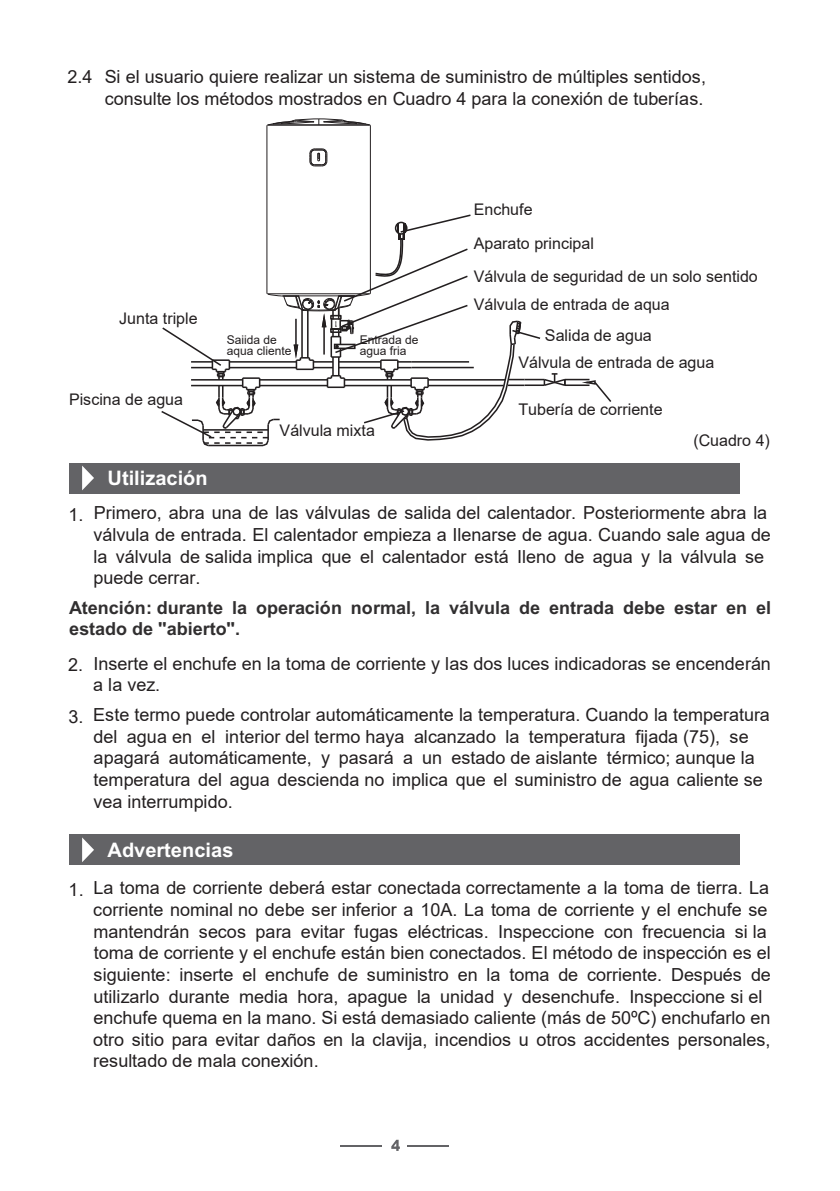
<style>
.page{position:relative;width:840px;height:1191px;background:#fff}
.page>*{position:absolute;margin:0;border:0;box-sizing:border-box;transform-origin:0 0}
.t1{font:700 20px "Arial";color:#fff}
.t2{font:18px/21.6px "Arial";color:#231f20}
.t3{font:700 18px/21.6px "Arial";color:#312f30}
.t4{font:16px/33px "Arial";color:#231f20}
.t5{font:12px/11.2px "Arial";color:#231f20}
</style>
<div class="page">
<svg style="left:391px;top:1139px;width:8px;height:12px"></svg>
<hr style="left:407px;top:1145px;width:42px;height:2px;background:#636366">
<hr style="left:340px;top:1145px;width:42px;height:2px;background:#636366">
<div style="left:69px;top:463px;width:670px;height:30px;background:#636366"></div>
<svg style="left:82px;top:465px;width:12px;height:25px"></svg>
<div style="left:69px;top:834px;width:670px;height:31px;background:#636366"></div>
<svg style="left:82px;top:837px;width:12px;height:25px"></svg>
<hr style="left:266px;top:126px;width:1px;height:167px;background:#231f20">
<hr style="left:369px;top:126px;width:1px;height:167px;background:#231f20">
<svg style="left:266px;top:118px;width:105px;height:9px"></svg>
<svg style="left:161px;top:213px;width:451px;height:234px"></svg>
<hr style="left:267px;top:293px;width:102px;height:1px;background:#231f20">
<svg style="left:309px;top:148px;width:18px;height:19px"></svg>
<p class="t2" style="left:67px;top:66px;width:27px">2.4</p>
<p class="t2" style="left:105px;top:66px;width:602px">Si el usuario quiere realizar un sistema de suministro de múltiples sentidos, consulte los métodos mostrados en Cuadro 4 para la conexión de tuberías.</p>
<p class="t4" style="left:473px;top:193px;width:60px">Enchufe</p>
<p class="t4" style="left:119px;top:302px;width:80px">Junta triple</p>
<p class="t4" style="left:69px;top:382px;width:115px">Piscina de agua</p>
<p class="t1" style="left:107px;top:466px;width:102px">Utilización</p>
<p class="t5" style="left:226px;top:334px;width:66px">Saiida de aqua cliente</p>
<p class="t5" style="left:359px;top:334px;width:60px">Entrada de agua fria</p>
<p class="t4" style="left:279px;top:413px;width:97px">Válvula mixta</p>
<p class="t4" style="left:473px;top:227px;width:285px">Aparato principal<br>Válvula de seguridad de un solo sentido</p>
<p class="t4" style="left:473px;top:288px;width:197px">Válvula de entrada de aqua</p>
<p class="t4" style="left:544px;top:319px;width:108px">Salida de agua</p>
<p class="t4" style="left:518px;top:345px;width:197px">Válvula de entrada de agua</p>
<p class="t4" style="left:518px;top:393px;width:146px">Tubería de corriente</p>
<p class="t4" style="left:693px;top:424px;width:78px">(Cuadro 4)</p>
<p class="t2" style="left:68px;top:504px;width:17px">1.</p>
<p class="t2" style="left:93px;top:502px;width:678px">Primero, abra una de las válvulas de salida del calentador. Posteriormente abra la válvula de entrada. El calentador empieza a Ilenarse de agua. Cuando sale agua de la válvula de salida implica que el calentador está Ileno de agua y la válvula se puede cerrar.</p>
<p class="t3" style="left:69px;top:596px;width:703px">Atención: durante la operación normal, la válvula de entrada debe estar en el estado de "abierto".</p>
<p class="t2" style="left:68px;top:654px;width:17px">2.</p>
<p class="t2" style="left:68px;top:705px;width:17px">3.</p>
<p class="t2" style="left:93px;top:652px;width:678px">Inserte el enchufe en la toma de corriente y las dos luces indicadoras se encenderán a la vez.</p>
<p class="t2" style="left:93px;top:704px;width:677px">Este termo puede controlar automáticamente la temperatura. Cuando la temperatura del agua en el interior del termo haya alcanzado la temperatura fijada (75), se apagará automáticamente, y pasará a un estado de aislante térmico; aunque la temperatura del agua descienda no implica que el suministro de agua caliente se vea interrumpido.</p>
<p class="t2" style="left:69px;top:879px;width:17px">1.</p>
<p class="t1" style="left:107px;top:838px;width:127px">Advertencias</p>
<p class="t2" style="left:93px;top:877px;width:678px">La toma de corriente deberá estar conectada correctamente a la toma de tierra. La corriente nominal no debe ser inferior a 10A. La toma de corriente y el enchufe se mantendrán secos para evitar fugas eléctricas. Inspeccione con frecuencia si la toma de corriente y el enchufe están bien conectados. El método de inspección es el siguiente: inserte el enchufe de suministro en la toma de corriente. Después de utilizarlo durante media hora, apague la unidad y desenchufe. Inspeccione si el enchufe quema en la mano. Si está demasiado caliente (más de 50ºC) enchufarlo en otro sitio para evitar daños en la clavija, incendios u otros accidentes personales, resultado de mala conexión.</p>
</div>
